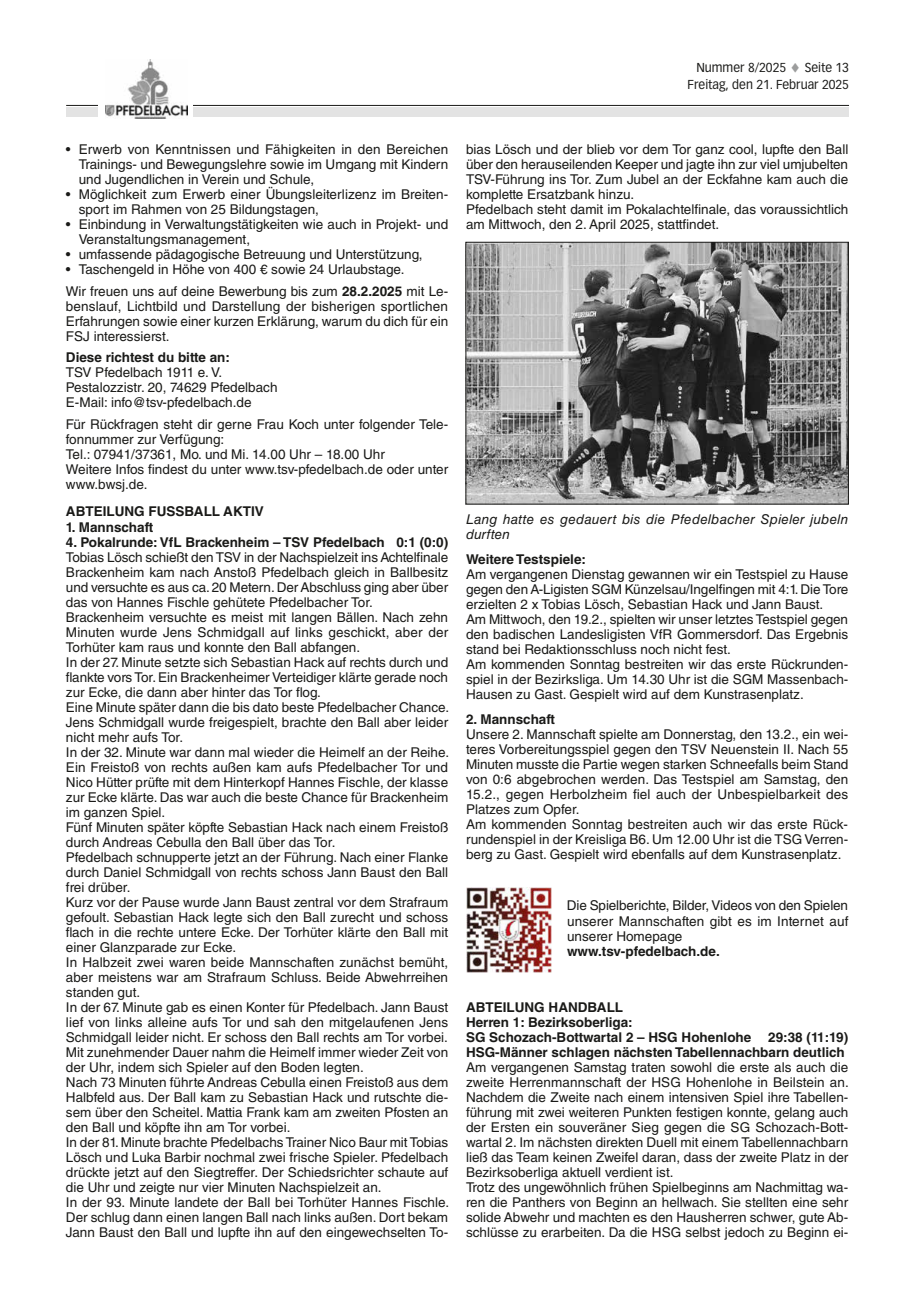
<style>
.page{position:relative;width:915px;height:1297px;background:#fff}
.page>*{position:absolute;margin:0;border:0;box-sizing:border-box;transform-origin:0 0}
.t1{font:13.5px/15px "Helvetica LT Std";color:#1a1a18}
.t2{font:700 13.5px/15px "Helvetica LT Std";color:#1a1a18}
.t3{font:italic 13.5px/15px "Helvetica LT Std";letter-spacing:.015em;color:#1a1a18}
.t4{font:12.75px/16.5px "Vectora LT Std";color:#1a1a18;text-align:right;scale:.95 1}
.s1{color:#9c9d9d}
.s2{font-weight:700}
</style>
<div class="page">
<div style="left:66px;top:108px;width:782px;height:9px;background:#e3e3e3"></div>
<hr style="left:66px;top:105px;width:782px;height:1px;background:#1a1a18">
<div style="left:98px;top:59px;width:95px;height:60px;background:#fff"></div>
<img style="left:105px;top:59px;width:82px;height:60px">
<img style="left:467px;top:244px;width:379px;height:258px">
<div style="left:465px;top:242px;width:383px;height:262px;border:1px solid #1a1a18"></div>
<img style="left:466px;top:887px;width:85px;height:85px">
<p class="t4" style="left:687px;top:59px;width:171px">Nummer 8/2025 <span class="s1">♦</span> Seite 13<br>Freitag, den 21. Februar 2025</p>
<p class="t1" style="left:79px;top:142px;width:371px;text-align:justify;text-indent:-13px">• Erwerb von Kenntnissen und Fähigkeiten in den Bereichen Trainings- und Bewegungslehre sowie im Umgang mit Kindern und Jugendlichen in Verein und Schule,</p>
<p class="t1" style="left:79px;top:187px;width:371px;text-indent:-13px">• Möglichkeit zum Erwerb einer Übungsleiterlizenz im Breiten&shy;sport im Rahmen von 25 Bildungstagen,</p>
<p class="t1" style="left:79px;top:217px;width:371px;text-indent:-13px">• Einbindung in Verwaltungstätigkeiten wie auch in Projekt- und<br>Veranstaltungsmanagement,</p>
<p class="t1" style="left:66px;top:247px;width:358px">• umfassende pädagogische Betreuung und Unterstützung,</p>
<p class="t1" style="left:66px;top:259px;width:383px;line-height:21.5px">• Taschengeld in Höhe von 400 € sowie 24 Urlaubstage.<br>Wir freuen uns auf deine Bewerbung bis zum <span class="s2">28.2.2025</span> mit Le-</p>
<p class="t1" style="left:66px;top:299px;width:383px;text-align:justify">benslauf, Lichtbild und Darstellung der bisherigen sportlichen Erfahrungen sowie einer kurzen Erklärung, warum du dich für ein FSJ interessierst.</p>
<p class="t2" style="left:66px;top:350px;width:165px">Diese richtest du bitte an:</p>
<p class="t1" style="left:66px;top:365px;width:213px">TSV Pfedelbach 1911 e. V.<br>Pestalozzistr. 20, 74629 Pfedelbach<br>E-Mail: info@tsv-pfedelbach.de</p>
<p class="t1" style="left:66px;top:416px;width:383px">Für Rückfragen steht dir gerne Frau Koch unter folgender Tele&shy;fonnummer zur Verfügung:<br>Tel.: 07941/37361, Mo. und Mi. 14.00 Uhr – 18.00 Uhr<br>Weitere Infos findest du unter www.tsv-pfedelbach.de oder unter www.bwsj.de.</p>
<p class="t2" style="left:66px;top:504px;width:199px">ABTEILUNG FUSSBALL AKTIV</p>
<p class="t2" style="left:66px;top:519px;width:89px">1. Mannschaft</p>
<p class="t2" style="left:66px;top:534px;width:383px">4. Pokalrunde: VfL Brackenheim – TSV Pfedelbach 0:1 (0:0)</p>
<p class="t1" style="left:66px;top:549px;width:384px">Tobias Lösch schießt den TSV in der Nachspielzeit ins Achtelfinale Brackenheim kam nach Anstoß Pfedelbach gleich in Ballbesitz und versuchte es aus ca. 20 Metern. Der Abschluss ging aber über das von Hannes Fischle gehütete Pfedelbacher Tor.<br>Brackenheim versuchte es meist mit langen Bällen. Nach zehn Minuten wurde Jens Schmidgall auf links geschickt, aber der Torhüter kam raus und konnte den Ball abfangen.<br>In der 27. Minute setzte sich Sebastian Hack auf rechts durch und flankte vors Tor. Ein Brackenheimer Verteidiger klärte gerade noch zur Ecke, die dann aber hinter das Tor flog.<br>Eine Minute später dann die bis dato beste Pfedelbacher Chance.<br>Jens Schmidgall wurde freigespielt, brachte den Ball aber leider nicht mehr aufs Tor.<br>In der 32. Minute war dann mal wieder die Heimelf an der Reihe.<br>Ein Freistoß von rechts außen kam aufs Pfedelbacher Tor und Nico Hütter prüfte mit dem Hinterkopf Hannes Fischle, der klasse zur Ecke klärte. Das war auch die beste Chance für Brackenheim im ganzen Spiel.<br>Fünf Minuten später köpfte Sebastian Hack nach einem Freistoß durch Andreas Cebulla den Ball über das Tor.<br>Pfedelbach schnupperte jetzt an der Führung. Nach einer Flanke durch Daniel Schmidgall von rechts schoss Jann Baust den Ball frei drüber.<br>Kurz vor der Pause wurde Jann Baust zentral vor dem Strafraum gefoult. Sebastian Hack legte sich den Ball zurecht und schoss flach in die rechte untere Ecke. Der Torhüter klärte den Ball mit einer Glanzparade zur Ecke.<br>In Halbzeit zwei waren beide Mannschaften zunächst bemüht, aber meistens war am Strafraum Schluss. Beide Abwehrreihen standen gut.<br>In der 67. Minute gab es einen Konter für Pfedelbach. Jann Baust lief von links alleine aufs Tor und sah den mitgelaufenen Jens Schmidgall leider nicht. Er schoss den Ball rechts am Tor vorbei.<br>Mit zunehmender Dauer nahm die Heimelf immer wieder Zeit von der Uhr, indem sich Spieler auf den Boden legten.<br>Nach 73 Minuten führte Andreas Cebulla einen Freistoß aus dem Halbfeld aus. Der Ball kam zu Sebastian Hack und rutschte die&shy;sem über den Scheitel. Mattia Frank kam am zweiten Pfosten an den Ball und köpfte ihn am Tor vorbei.<br>In der 81. Minute brachte Pfedelbachs Trainer Nico Baur mit Tobias Lösch und Luka Barbir nochmal zwei frische Spieler. Pfedelbach drückte jetzt auf den Siegtreffer. Der Schiedsrichter schaute auf die Uhr und zeigte nur vier Minuten Nachspielzeit an.<br>In der 93. Minute landete der Ball bei Torhüter Hannes Fischle.<br>Der schlug dann einen langen Ball nach links außen. Dort bekam Jann Baust den Ball und lupfte ihn auf den eingewechselten To-</p>
<p class="t1" style="left:466px;top:142px;width:384px">bias Lösch und der blieb vor dem Tor ganz cool, lupfte den Ball über den herauseilenden Keeper und jagte ihn zur viel umjubelten TSV-Führung ins Tor. Zum Jubel an der Eckfahne kam auch die komplette Ersatzbank hinzu.<br>Pfedelbach steht damit im Pokalachtelfinale, das voraussichtlich am Mittwoch, den 2. April 2025, stattfindet.</p>
<p class="t3" style="left:466px;top:511px;width:383px">Lang hatte es gedauert bis die Pfedelbacher Spieler jubeln durften</p>
<p class="t2" style="left:466px;top:551px;width:121px">Weitere Testspiele:</p>
<p class="t1" style="left:466px;top:566px;width:384px">Am vergangenen Dienstag gewannen wir ein Testspiel zu Hause gegen den A-Ligisten SGM Künzelsau/Ingelfingen mit 4:1. Die Tore erzielten 2 x Tobias Lösch, Sebastian Hack und Jann Baust.<br>Am Mittwoch, den 19.2., spielten wir unser letztes Testspiel gegen den badischen Landesligisten VfR Gommersdorf. Das Ergebnis stand bei Redaktionsschluss noch nicht fest.<br>Am kommenden Sonntag bestreiten wir das erste Rückrunden&shy;spiel in der Bezirksliga. Um 14.30 Uhr ist die SGM Massenbach-Hausen zu Gast. Gespielt wird auf dem Kunstrasenplatz.</p>
<p class="t2" style="left:466px;top:711px;width:90px">2. Mannschaft</p>
<p class="t1" style="left:466px;top:726px;width:384px">Unsere 2. Mannschaft spielte am Donnerstag, den 13.2., ein wei&shy;teres Vorbereitungsspiel gegen den TSV Neuenstein II. Nach 55<br>Minuten musste die Partie wegen starken Schneefalls beim Stand von 0:6 abgebrochen werden. Das Testspiel am Samstag, den 15.2., gegen Herbolzheim fiel auch der Unbespielbarkeit des Platzes zum Opfer.<br>Am kommenden Sonntag bestreiten auch wir das erste Rück&shy;rundenspiel in der Kreisliga B6. Um 12.00 Uhr ist die TSG Verren&shy;berg zu Gast. Gespielt wird ebenfalls auf dem Kunstrasenplatz.</p>
<p class="t1" style="left:566px;top:898px;width:283px;text-align:justify">Die Spielberichte, Bilder, Videos von den Spielen unserer Mannschaften gibt es im Internet auf unserer Homepage</p>
<p class="t2" style="left:567px;top:943px;width:154px">www.tsv-pfedelbach.de.</p>
<p class="t2" style="left:466px;top:1000px;width:383px">ABTEILUNG HANDBALL<br>Herren 1: Bezirksoberliga:<br>SG Schozach-Bottwartal 2 – HSG Hohenlohe 29:38 (11:19)<br>HSG-Männer schlagen nächsten Tabellennachbarn deutlich</p>
<p class="t1" style="left:466px;top:1060px;width:384px">Am vergangenen Samstag traten sowohl die erste als auch die zweite Herrenmannschaft der HSG Hohenlohe in Beilstein an.<br>Nachdem die Zweite nach einem intensiven Spiel ihre Tabellen&shy;führung mit zwei weiteren Punkten festigen konnte, gelang auch der Ersten ein souveräner Sieg gegen die SG Schozach-Bott&shy;wartal 2. Im nächsten direkten Duell mit einem Tabellennachbarn ließ das Team keinen Zweifel daran, dass der zweite Platz in der Bezirksoberliga aktuell verdient ist.<br>Trotz des ungewöhnlich frühen Spielbeginns am Nachmittag wa&shy;ren die Panthers von Beginn an hellwach. Sie stellten eine sehr solide Abwehr und machten es den Hausherren schwer, gute Ab&shy;schlüsse zu erarbeiten. Da die HSG selbst jedoch zu Beginn ei-</p>
</div>
